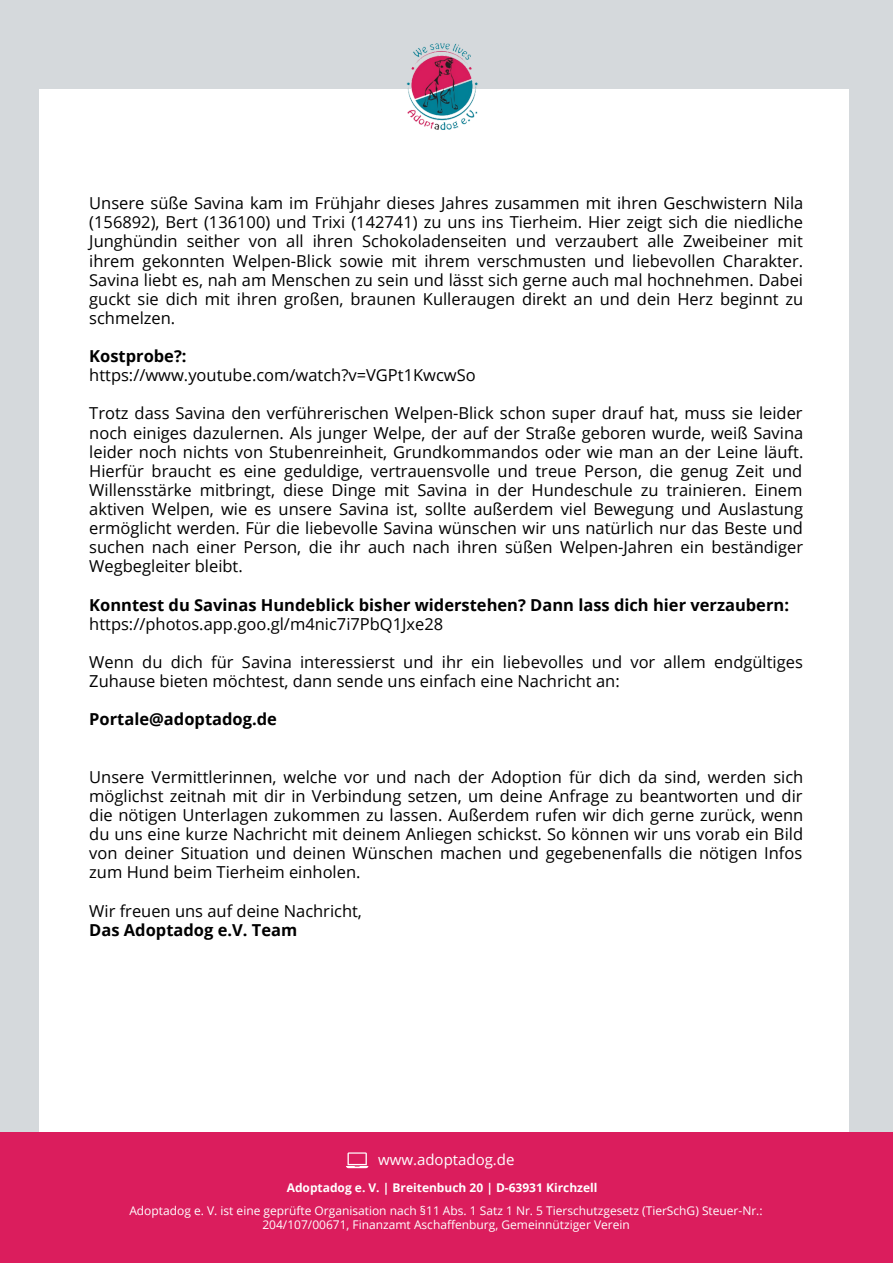
<style>
.page{position:relative;width:893px;height:1264px;background:#fff}
.page>*{position:absolute;margin:0;border:0;box-sizing:border-box;transform-origin:0 0}
.t1{font:16.5px/19px "Open Sans";color:#000;text-align:justify}
.t2{font:700 16.5px "Open Sans";color:#000}
.t3{font:15px "Open Sans";color:#fff}
.t4{font:12px/14px "Open Sans";color:#fff;text-align:center}
.t5{font:700 12px "Open Sans";color:#fff}
</style>
<div class="page">
<div style="left:0;top:0;width:892px;height:1262px;background:#d5d9dc"></div>
<div style="left:39px;top:89px;width:809px;height:1173px;background:#fff"></div>
<img style="left:406px;top:43px;width:72px;height:87px">
<div style="left:0;top:1131px;width:892px;height:131px;background:#db1d5d"></div>
<svg style="left:346px;top:1152px;width:22px;height:16px"></svg>
<p class="t1" style="left:89px;top:193px;width:715px">Unsere süße Savina kam im Frühjahr dieses Jahres zusammen mit ihren Geschwistern Nila (156892), Bert (136100) und Trixi (142741) zu uns ins Tierheim. Hier zeigt sich die niedliche Junghündin seither von all ihren Schokoladenseiten und verzaubert alle Zweibeiner mit ihrem gekonnten Welpen-Blick sowie mit ihrem verschmusten und liebevollen Charakter.<br>Savina liebt es, nah am Menschen zu sein und lässt sich gerne auch mal hochnehmen. Dabei guckt sie dich mit ihren großen, braunen Kulleraugen direkt an und dein Herz beginnt zu schmelzen.</p>
<p class="t2" style="left:89px;top:344px;width:99px">Kostprobe?:</p>
<p class="t1" style="left:89px;top:365px;width:388px">https://www.youtube.com/watch?v=VGPt1KwcwSo</p>
<p class="t1" style="left:89px;top:403px;width:715px">Trotz dass Savina den verführerischen Welpen-Blick schon super drauf hat, muss sie leider noch einiges dazulernen. Als junger Welpe, der auf der Straße geboren wurde, weiß Savina leider noch nichts von Stubenreinheit, Grundkommandos oder wie man an der Leine läuft.<br>Hierfür braucht es eine geduldige, vertrauensvolle und treue Person, die genug Zeit und Willensstärke mitbringt, diese Dinge mit Savina in der Hundeschule zu trainieren. Einem aktiven Welpen, wie es unsere Savina ist, sollte außerdem viel Bewegung und Auslastung ermöglicht werden. Für die liebevolle Savina wünschen wir uns natürlich nur das Beste und suchen nach einer Person, die ihr auch nach ihren süßen Welpen-Jahren ein beständiger Wegbegleiter bleibt.</p>
<p class="t2" style="left:89px;top:593px;width:701px">Konntest du Savinas Hundeblick bisher widerstehen? Dann lass dich hier verzaubern:</p>
<p class="t1" style="left:89px;top:614px;width:355px">https://photos.app.goo.gl/m4nic7i7PbQ1Jxe28</p>
<p class="t1" style="left:89px;top:652px;width:715px">Wenn du dich für Savina interessierst und ihr ein liebevolles und vor allem endgültiges<br>Zuhause bieten möchtest, dann sende uns einfach eine Nachricht an:</p>
<p class="t2" style="left:89px;top:707px;width:189px">Portale@adoptadog.de</p>
<p class="t1" style="left:89px;top:766px;width:715px">Unsere Vermittlerinnen, welche vor und nach der Adoption für dich da sind, werden sich möglichst zeitnah mit dir in Verbindung setzen, um deine Anfrage zu beantworten und dir die nötigen Unterlagen zukommen zu lassen. Außerdem rufen wir dich gerne zurück, wenn du uns eine kurze Nachricht mit deinem Anliegen schickst. So können wir uns vorab ein Bild von deiner Situation und deinen Wünschen machen und gegebenenfalls die nötigen Infos zum Hund beim Tierheim einholen.</p>
<p class="t1" style="left:89px;top:900px;width:274px">Wir freuen uns auf deine Nachricht,</p>
<p class="t2" style="left:89px;top:918px;width:209px">Das Adoptadog e.V. Team</p>
<p class="t3" style="left:378px;top:1149px;width:138px">www.adoptadog.de</p>
<p class="t5" style="left:287px;top:1179px;width:312px">Adoptadog e. V. | Breitenbuch 20 | D-63931 Kirchzell</p>
<p class="t4" style="left:129px;top:1202px;width:634px">Adoptadog e. V. ist eine geprüfte Organisation nach §11 Abs. 1 Satz 1 Nr. 5 Tierschutzgesetz (TierSchG) Steuer-Nr.:<br>204/107/00671, Finanzamt Aschaffenburg, Gemeinnütziger Verein</p>
</div>
